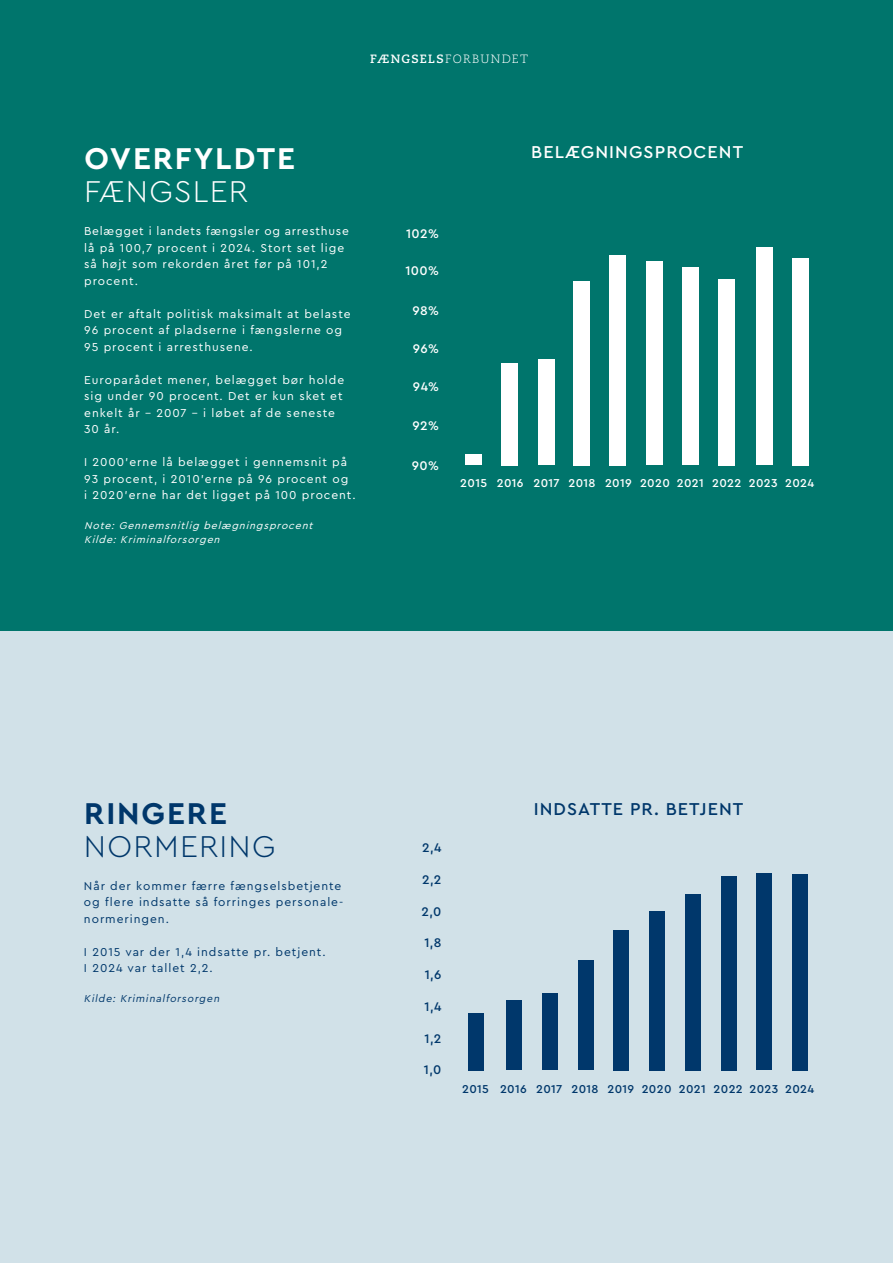
<style>
.page{position:relative;width:893px;height:1263px;background:#fff}
.page>*{position:absolute;margin:0;border:0;box-sizing:border-box;transform-origin:0 0}
.Overskrift_venstrestillet{font:700 31.5px "Cera PRO";letter-spacing:.06em;color:#fff}
.Overskrift_venstrestillet-2{font:300 31.5px "Cera Pro";letter-spacing:.04em;color:#00376b}
.Overskrift_venstrestillet-3{font:300 31.5px "Cera Pro";letter-spacing:.04em;color:#fff}
.Overskrift_venstrestillet-4{font:700 31.5px "Cera PRO";letter-spacing:.06em;color:#00376b}
.Overskrift_venstrestillet-5{font:500 18px "Cera PRO";letter-spacing:.06em;color:#00376b}
.Overskrift_venstrestillet-6{font:500 18px "Cera PRO";letter-spacing:.06em;color:#fff}
.Billedetekst___note{font:500 13.2px "Cera PRO";color:#00376b}
.Billedetekst___note-2{font:500 13.2px "Cera PRO";letter-spacing:.03em;color:#fff}
.Brødteks{font:12px/16.5px "Cera PRO";letter-spacing:.08em;color:#fff}
.Brødteks-2{font:12px/16.5px "Cera PRO";letter-spacing:.08em;color:#00376b}
.Billedetekst___note-3{font:500 12px "Cera PRO";letter-spacing:.03em;color:#fff}
.Billedetekst___note-4{font:500 12px "Cera PRO";letter-spacing:.03em;color:#00376b}
.t1{font:300 12px "Caecilia LT Pro 45";letter-spacing:.1em;color:#fff}
.Billedetekst___note-5{font:italic 10.5px "Cera PRO";color:#fff}
.Billedetekst___note-6{font:italic 10.5px "Cera PRO";color:#00376b}
.s1{font-family:"Caecilia LT Pro 75";font-weight:700}
</style>
<div class="page">
<div style="left:0;top:0;width:893px;height:631px;background:#00756c"></div>
<div style="left:0;top:631px;width:893px;height:632px;background:#d1e1e8"></div>
<div style="left:465px;top:454px;width:16px;height:11px;background:#fff"></div>
<div style="left:502px;top:363px;width:16px;height:102px;background:#fff"></div>
<div style="left:538px;top:360px;width:16px;height:105px;background:#fff"></div>
<div style="left:719px;top:279px;width:16px;height:186px;background:#fff"></div>
<div style="left:756px;top:248px;width:16px;height:217px;background:#fff"></div>
<div style="left:792px;top:258px;width:17px;height:207px;background:#fff"></div>
<div style="left:574px;top:281px;width:16px;height:184px;background:#fff"></div>
<div style="left:610px;top:255px;width:16px;height:210px;background:#fff"></div>
<div style="left:646px;top:261px;width:16px;height:204px;background:#fff"></div>
<div style="left:682px;top:267px;width:16px;height:198px;background:#fff"></div>
<div style="left:468px;top:1013px;width:16px;height:57px;background:#00376b"></div>
<div style="left:506px;top:1000px;width:16px;height:70px;background:#00376b"></div>
<div style="left:542px;top:993px;width:16px;height:77px;background:#00376b"></div>
<div style="left:578px;top:960px;width:15px;height:110px;background:#00376b"></div>
<div style="left:613px;top:930px;width:16px;height:140px;background:#00376b"></div>
<div style="left:649px;top:911px;width:16px;height:159px;background:#00376b"></div>
<div style="left:685px;top:894px;width:16px;height:176px;background:#00376b"></div>
<div style="left:721px;top:876px;width:15px;height:194px;background:#00376b"></div>
<div style="left:757px;top:873px;width:15px;height:197px;background:#00376b"></div>
<div style="left:792px;top:874px;width:16px;height:196px;background:#00376b"></div>
<p class="t1" style="left:370px;top:52px;width:159px"><span class="s1">FÆNGSELS</span>FORBUNDET</p>
<p class="Overskrift_venstrestillet" style="left:85px;top:138px;width:212px">OVERFYLDTE</p>
<p class="Overskrift_venstrestillet-3" style="left:84px;top:171px;width:166px">FÆNGSLER</p>
<p class="Brødteks" style="left:84px;top:222px;width:266px">Belægget i landets fængsler og arresthuse lå på 100,7 procent i 2024. Stort set lige så højt som rekorden året før på 101,2 procent.</p>
<p class="Brødteks" style="left:84px;top:305px;width:268px">Det er aftalt politisk maksimalt at belaste<br>96 procent af pladserne i fængslerne og<br>95 procent i arresthusene.</p>
<p class="Brødteks" style="left:84px;top:371px;width:262px">Europarådet mener, belægget bør holde sig under 90 procent. Det er kun sket et enkelt år – 2007 – i løbet af de seneste<br>30 år.</p>
<p class="Brødteks" style="left:84px;top:453px;width:273px">I 2000’erne lå belægget i gennemsnit på<br>93 procent, i 2010’erne på 96 procent og<br>i 2020’erne har det ligget på 100 procent.</p>
<p class="Billedetekst___note-5" style="left:84px;top:519px;width:233px">Note: Gennemsnitlig belægningsprocent</p>
<p class="Billedetekst___note-5" style="left:84px;top:532px;width:140px">Kilde: Kriminalforsorgen</p>
<p class="Overskrift_venstrestillet-6" style="left:531px;top:140px;width:214px">BELÆGNINGSPROCENT</p>
<p class="Billedetekst___note-2" style="left:406px;top:224px;width:34px">102%</p>
<p class="Billedetekst___note-2" style="left:405px;top:262px;width:35px">100%</p>
<p class="Billedetekst___note-2" style="left:412px;top:302px;width:28px">98%</p>
<p class="Billedetekst___note-2" style="left:413px;top:340px;width:27px">96%</p>
<p class="Billedetekst___note-2" style="left:413px;top:378px;width:27px">94%</p>
<p class="Billedetekst___note-2" style="left:412px;top:417px;width:28px">92%</p>
<p class="Billedetekst___note-2" style="left:412px;top:457px;width:29px">90%</p>
<p class="Billedetekst___note-3" style="left:460px;top:475px;width:28px">2015</p>
<p class="Billedetekst___note-3" style="left:497px;top:475px;width:28px">2016</p>
<p class="Billedetekst___note-3" style="left:533px;top:475px;width:28px">2017</p>
<p class="Billedetekst___note-3" style="left:568px;top:475px;width:29px">2018</p>
<p class="Billedetekst___note-3" style="left:605px;top:475px;width:28px">2019</p>
<p class="Billedetekst___note-3" style="left:640px;top:475px;width:31px">2020</p>
<p class="Billedetekst___note-3" style="left:677px;top:475px;width:28px">2021</p>
<p class="Billedetekst___note-3" style="left:712px;top:475px;width:31px">2022</p>
<p class="Billedetekst___note-3" style="left:749px;top:475px;width:30px">2023</p>
<p class="Billedetekst___note-3" style="left:785px;top:475px;width:31px">2024</p>
<p class="Overskrift_venstrestillet-4" style="left:84px;top:792px;width:144px">RINGERE</p>
<p class="Overskrift_venstrestillet-2" style="left:84px;top:825px;width:193px">NORMERING</p>
<p class="Brødteks-2" style="left:84px;top:877px;width:261px">Når der kommer færre fængselsbetjente og flere indsatte så forringes personale-</p>
<p class="Brødteks-2" style="left:84px;top:910px;width:86px">normeringen.</p>
<p class="Brødteks-2" style="left:84px;top:943px;width:243px">I 2015 var der 1,4 indsatte pr. betjent.</p>
<p class="Brødteks-2" style="left:84px;top:959px;width:130px">I 2024 var tallet 2,2.</p>
<p class="Billedetekst___note-6" style="left:84px;top:992px;width:139px">Kilde: Kriminalforsorgen</p>
<p class="Billedetekst___note" style="left:422px;top:839px;width:21px">2,4</p>
<p class="Billedetekst___note" style="left:422px;top:871px;width:21px">2,2</p>
<p class="Billedetekst___note" style="left:422px;top:902px;width:21px">2,0</p>
<p class="Billedetekst___note" style="left:424px;top:934px;width:19px">1,8</p>
<p class="Billedetekst___note" style="left:425px;top:966px;width:18px">1,6</p>
<p class="Billedetekst___note" style="left:424px;top:997px;width:18px">1,4</p>
<p class="Billedetekst___note" style="left:424px;top:1029px;width:18px">1,2</p>
<p class="Billedetekst___note" style="left:424px;top:1061px;width:19px">1,0</p>
<p class="Overskrift_venstrestillet-5" style="left:534px;top:797px;width:211px">INDSATTE PR. BETJENT</p>
<p class="Billedetekst___note-4" style="left:462px;top:1080px;width:28px">2015</p>
<p class="Billedetekst___note-4" style="left:500px;top:1080px;width:28px">2016</p>
<p class="Billedetekst___note-4" style="left:536px;top:1080px;width:28px">2017</p>
<p class="Billedetekst___note-4" style="left:571px;top:1080px;width:29px">2018</p>
<p class="Billedetekst___note-4" style="left:607px;top:1080px;width:28px">2019</p>
<p class="Billedetekst___note-4" style="left:642px;top:1080px;width:31px">2020</p>
<p class="Billedetekst___note-4" style="left:679px;top:1080px;width:28px">2021</p>
<p class="Billedetekst___note-4" style="left:714px;top:1080px;width:31px">2022</p>
<p class="Billedetekst___note-4" style="left:749px;top:1080px;width:30px">2023</p>
<p class="Billedetekst___note-4" style="left:785px;top:1080px;width:31px">2024</p>
</div>
